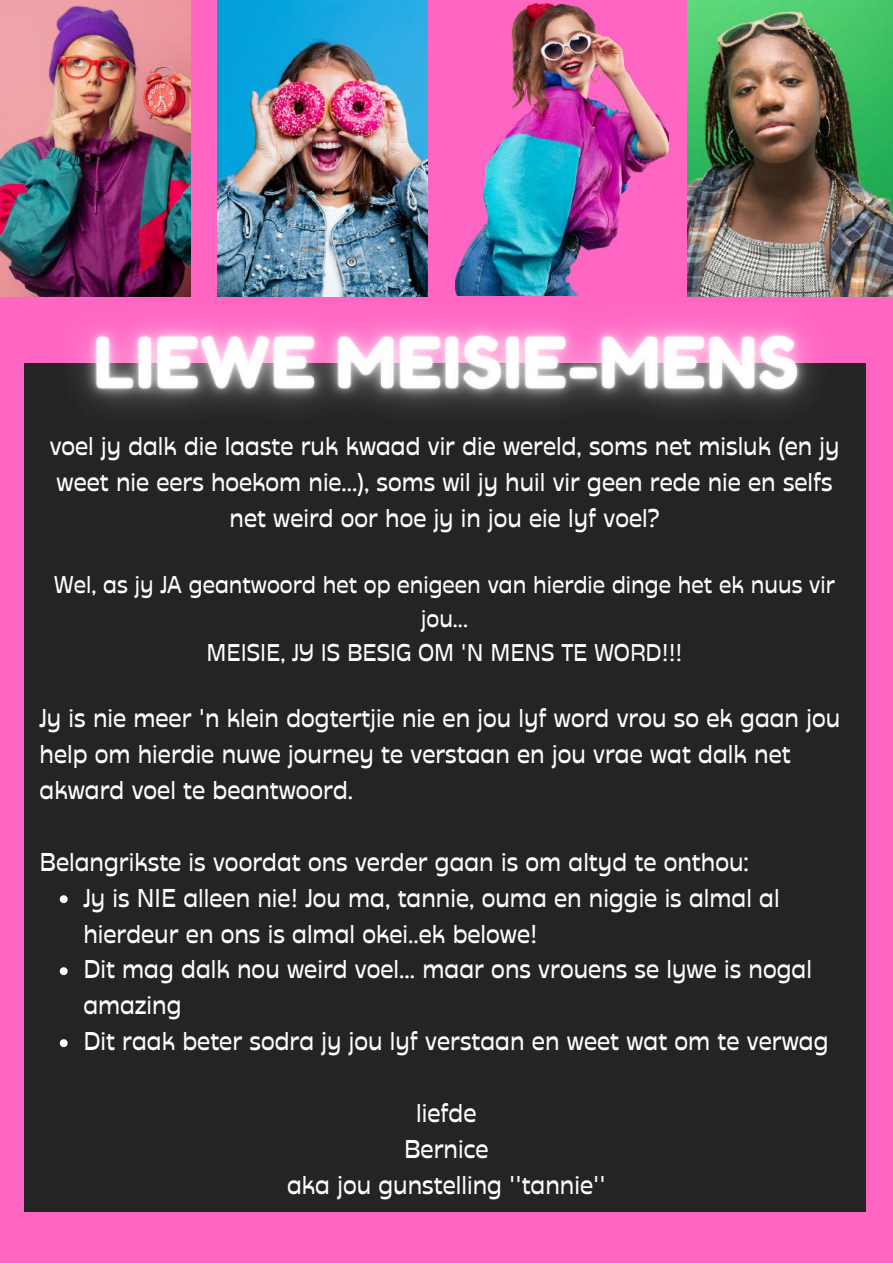
<style>
.page{position:relative;width:893px;height:1264px;background:#fff}
.page>*{position:absolute;margin:0;border:0;box-sizing:border-box;transform-origin:0 0}
.t1{font:500 25.8px/36px "Stadio Deva";color:#fff}
.t2{font:500 25.65px/36px "Stadio Deva";color:#fff;text-align:center}
.t3{font:500 24.15px/33.8px "Stadio Deva";color:#fff;text-align:center}
</style>
<div class="page">
<div style="left:0;top:0;width:892px;height:1262px;background:#ff66c4"></div>
<img style="left:218px;top:0;width:209px;height:247px">
<img style="left:0;top:0;width:191px;height:296px">
<img style="left:467px;top:3px;width:201px;height:244px">
<img style="left:687px;top:0;width:205px;height:296px">
<div style="left:24px;top:363px;width:841px;height:848px;background:#242424"></div>
<img style="left:20px;top:247px;width:853px;height:231px">
<svg style="left:60px;top:895px;width:8px;height:8px"></svg>
<svg style="left:60px;top:967px;width:8px;height:8px"></svg>
<svg style="left:60px;top:1039px;width:8px;height:8px"></svg>
<p class="t2" style="left:50px;top:428px;width:791px">voel jy dalk die laaste ruk kwaad vir die wereld, soms net misluk (en jy weet nie eers hoekom nie...), soms wil jy huil vir geen rede nie en selfs net weird oor hoe jy in jou eie lyf voel?</p>
<p class="t3" style="left:54px;top:568px;width:782px">Wel, as jy JA geantwoord het op enigeen van hierdie dinge het ek nuus vir jou...<br>MEISIE, JY IS BESIG OM 'N MENS TE WORD!!!</p>
<p class="t1" style="left:40px;top:699px;width:802px">Jy is nie meer 'n klein dogtertjie nie en jou lyf word vrou so ek gaan jou help om hierdie nuwe journey te verstaan en jou vrae wat dalk net akward voel te beantwoord.</p>
<p class="t1" style="left:40px;top:843px;width:710px">Belangrikste is voordat ons verder gaan is om altyd te onthou:</p>
<p class="t1" style="left:83px;top:879px;width:746px">Jy is NIE alleen nie! Jou ma, tannie, ouma en niggie is almal al hierdeur en ons is almal okei..ek belowe!<br>Dit mag dalk nou weird voel... maar ons vrouens se lywe is nogal amazing<br>Dit raak beter sodra jy jou lyf verstaan en weet wat om te verwag</p>
<p class="t1" style="left:287px;top:1095px;width:320px;text-align:center">liefde<br>Bernice<br>aka jou gunstelling ''tannie''</p>
</div>
